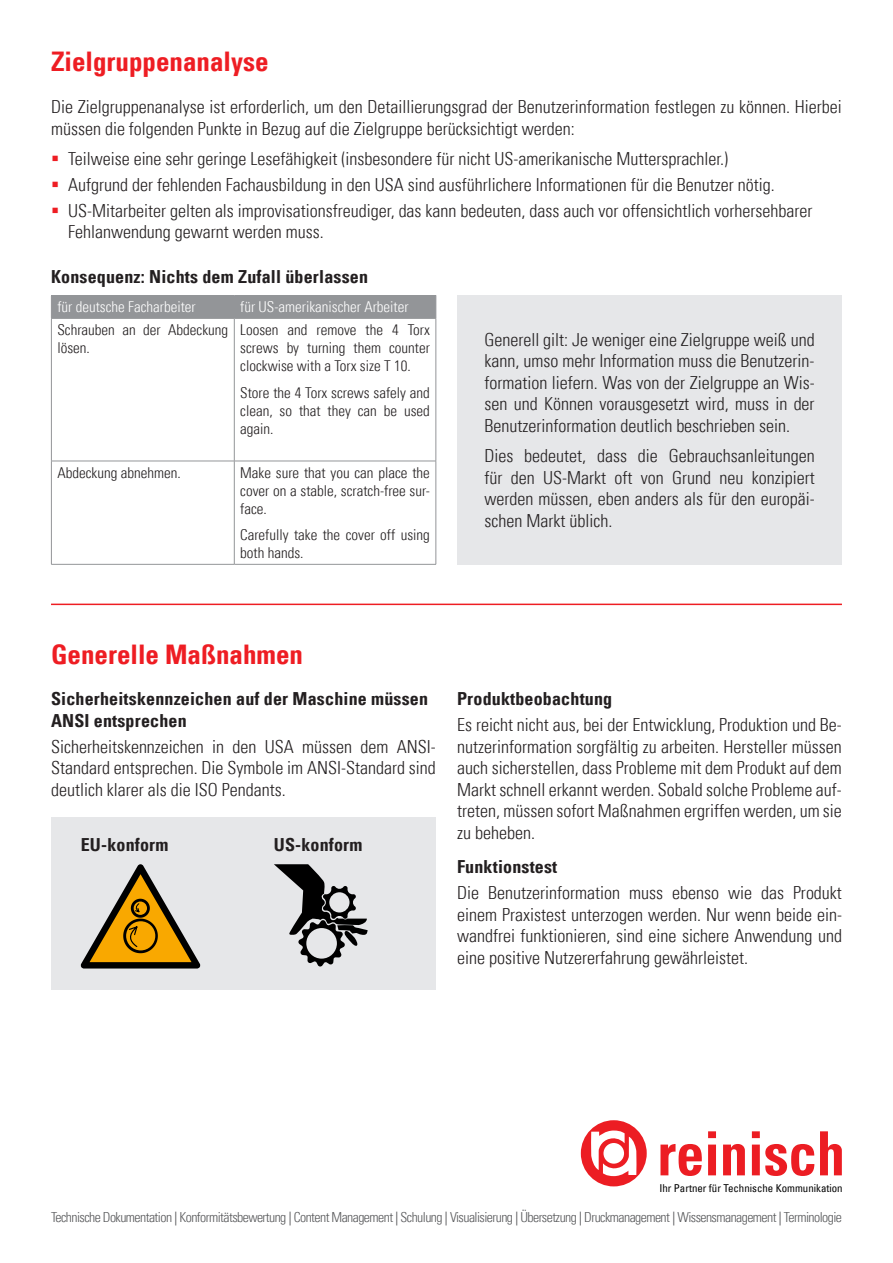
<style>
.page{position:relative;width:893px;height:1263px;background:#fff}
.page>*{position:absolute;margin:0;border:0;box-sizing:border-box;transform-origin:0 0}
.t1{font:700 condensed 27px "Univers";color:#ee1d23}
.t2{font:300 condensed 18px/21.6px "Univers";color:#231f20;text-align:justify}
.t3{font:700 condensed 18px/21.6px "Univers";letter-spacing:.01em;color:#231f20}
.t4{font:300 condensed 15px/18px "Univers";color:#231f20;text-align:justify}
.t5{font:300 condensed 15px "Univers";color:#fff}
.t6{font:300 condensed 13.8px "Univers";letter-spacing:-.04em;color:#57585a}
.t7{font:condensed 10.8px "Univers";color:#000001}
.s1{font-weight:400}
</style>
<div class="page">
<div style="left:51px;top:817px;width:385px;height:172px;background:#e6e7e9"></div>
<div style="left:457px;top:295px;width:385px;height:269px;background:#e6e7e9"></div>
<svg style="left:581px;top:1120px;width:66px;height:66px"></svg>
<svg style="left:660px;top:1144px;width:42px;height:32px"></svg>
<svg style="left:708px;top:1131px;width:8px;height:44px"></svg>
<svg style="left:723px;top:1144px;width:22px;height:31px"></svg>
<svg style="left:752px;top:1131px;width:62px;height:45px"></svg>
<svg style="left:820px;top:1131px;width:22px;height:44px"></svg>
<div style="left:51px;top:295px;width:385px;height:23px;background:#939598"></div>
<hr style="left:51px;top:318px;width:183px;height:1px;background:#939598">
<hr style="left:234px;top:318px;width:202px;height:1px;background:#939598">
<hr style="left:51px;top:319px;width:1px;height:142px;background:#939598">
<hr style="left:234px;top:319px;width:1px;height:142px;background:#939598">
<hr style="left:436px;top:319px;width:1px;height:142px;background:#939598">
<hr style="left:51px;top:461px;width:183px;height:1px;background:#939598">
<hr style="left:51px;top:461px;width:1px;height:103px;background:#939598">
<hr style="left:234px;top:461px;width:202px;height:1px;background:#939598">
<hr style="left:234px;top:461px;width:1px;height:103px;background:#939598">
<hr style="left:436px;top:461px;width:1px;height:103px;background:#939598">
<hr style="left:51px;top:564px;width:183px;height:1px;background:#939598">
<hr style="left:234px;top:564px;width:202px;height:1px;background:#939598">
<svg style="left:81px;top:864px;width:119px;height:104px"></svg>
<svg style="left:274px;top:864px;width:94px;height:103px"></svg>
<hr style="left:51px;top:604px;width:791px;height:1px;background:#ee1d23">
<h1 class="t1" style="left:51px;top:44px;width:219px">Zielgruppenanalyse</h1>
<p class="t2" style="left:51px;top:96px;width:792px">Die Zielgruppenanalyse ist erforderlich, um den Detaillierungsgrad der Benutzerinformation festlegen zu können. Hierbei müssen die folgenden Punkte in Bezug auf die Zielgruppe berücksichtigt werden:</p>
<p class="t2" style="left:68px;top:146px;width:746px;line-height:25.8px;text-align:left">Teilweise eine sehr geringe Lesefähigkeit (insbesondere für nicht US-amerikanische Muttersprachler.)<br>Aufgrund der fehlenden Fachausbildung in den USA sind ausführlichere Informationen für die Benutzer nötig.<br>US-Mitarbeiter gelten als improvisationsfreudiger, das kann bedeuten, dass auch vor offensichtlich vorhersehbarer</p>
<p class="t2" style="left:68px;top:221px;width:257px">Fehlanwendung gewarnt werden muss.</p>
<p class="t3" style="left:51px;top:266px;width:318px">Konsequenz: Nichts dem Zufall überlassen</p>
<p class="t5" style="left:57px;top:298px;width:140px">für deutsche Facharbeiter</p>
<p class="t5" style="left:240px;top:298px;width:170px">für US-amerikanischer Arbeiter</p>
<p class="t4" style="left:57px;top:321px;width:172px">Schrauben an der Abdeckung lösen.</p>
<p class="t4" style="left:240px;top:321px;width:191px">Loosen and remove the 4 Torx screws by turning them counter clockwise with a Torx size T 10.</p>
<p class="t4" style="left:240px;top:383px;width:191px">Store the 4 Torx screws safely and clean, so that they can be used again.</p>
<p class="t4" style="left:57px;top:463px;width:125px">Abdeckung abnehmen.</p>
<p class="t4" style="left:240px;top:463px;width:191px">Make sure that you can place the cover on a stable, scratch-free sur&shy;face.</p>
<p class="t4" style="left:240px;top:526px;width:191px">Carefully take the cover off using both hands.</p>
<p class="t2" style="left:484px;top:328px;width:332px">Generell gilt: Je weniger eine Zielgruppe weiß und kann, umso mehr Information muss die Benutzerin&shy;formation liefern. Was von der Zielgruppe an Wis&shy;sen und Können vorausgesetzt wird, muss in der Benutzerinformation deutlich beschrieben sein.</p>
<p class="t2" style="left:484px;top:445px;width:332px">Dies bedeutet, dass die Gebrauchsanleitungen für den US-Markt oft von Grund neu konzipiert werden müssen, eben anders als für den europäi&shy;schen Markt üblich.</p>
<h1 class="t1" style="left:51px;top:637px;width:253px">Generelle Maßnahmen</h1>
<p class="t3" style="left:51px;top:688px;width:379px">Sicherheitskennzeichen auf der Maschine müssen<br>ANSI entsprechen</p>
<p class="t2" style="left:51px;top:735px;width:386px">Sicherheitskennzeichen in den USA müssen dem ANSI-Standard entsprechen. Die Symbole im ANSI-Standard sind deutlich klarer als die ISO Pendants.</p>
<p class="t3" style="left:81px;top:834px;width:89px">EU-konform</p>
<p class="t3" style="left:274px;top:834px;width:90px">US-konform</p>
<p class="t3" style="left:457px;top:688px;width:157px">Produktbeobachtung</p>
<p class="t2" style="left:457px;top:714px;width:386px">Es reicht nicht aus, bei der Entwicklung, Produktion und Be&shy;nutzerinformation sorgfältig zu arbeiten. Hersteller müssen auch sicherstellen, dass Probleme mit dem Produkt auf dem Markt schnell erkannt werden. Sobald solche Probleme auf&shy;treten, müssen sofort Maßnahmen ergriffen werden, um sie zu beheben.</p>
<p class="t3" style="left:457px;top:856px;width:102px">Funktionstest</p>
<p class="t2" style="left:457px;top:882px;width:386px">Die Benutzerinformation muss ebenso wie das Produkt einem Praxistest unterzogen werden. Nur wenn beide ein&shy;wandfrei funktionieren, sind eine sichere Anwendung und eine positive Nutzererfahrung gewährleistet.</p>
<p class="t7" style="left:659px;top:1182px;width:185px">Ihr Partner für Technische Kommunikation</p>
<p class="t6" style="left:51px;top:1209px;width:792px">Technische Dokumentation <span class="s1">|</span> Konformitätsbewertung <span class="s1">|</span> Content Management <span class="s1">|</span> Schulung <span class="s1">|</span> Visualisierung <span class="s1">|</span> Übersetzung <span class="s1">|</span> Druckmanagement <span class="s1">|</span> Wissensmanagement <span class="s1">|</span> Terminologie</p>
</div>
